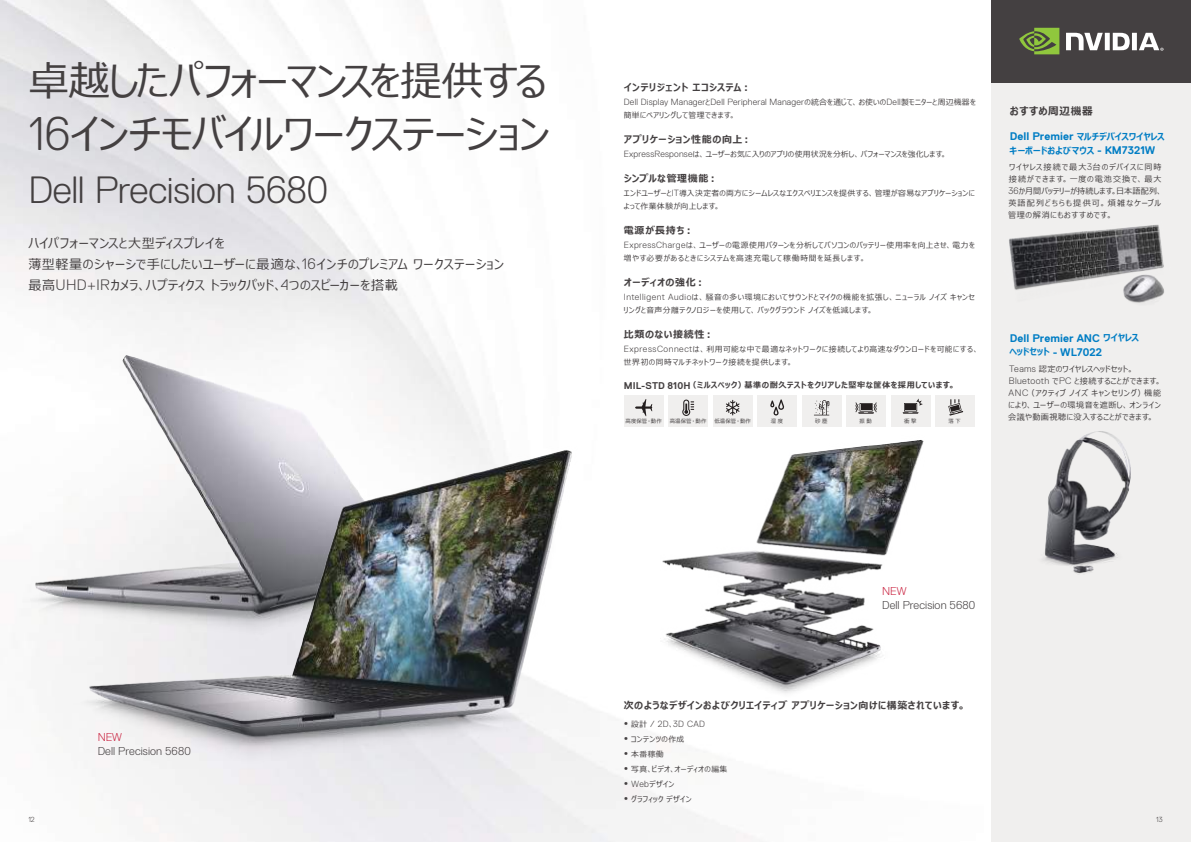
<style>
.page{position:relative;width:1191px;height:842px;background:#fff}
.page>*{position:absolute;margin:0;border:0;box-sizing:border-box;transform-origin:0 0}
.t1{font:41px/53px "Meiryo UI";letter-spacing:-.02em;color:#444041}
.t2{font:300 37.9px "Dell Replica";letter-spacing:-.01em;color:#444041}
.t3{font:13.1px/21px "Meiryo UI";letter-spacing:.03em;color:#444041}
.t4{font:300 11.4px "Dell Replica";letter-spacing:.005em;color:#444041}
.t5{font:300 11.4px "Dell Replica";letter-spacing:-.02em;color:#ca2542}
.t6{font:700 11.1px/14px "Dell Replica";letter-spacing:.005em;color:#007dc4}
.t7{font:700 10.6px "Meiryo UI";letter-spacing:.055em;color:#444041}
.t8{font:700 9.9px "Meiryo UI";letter-spacing:.055em;color:#444041}
.t9{font:700 9.2px/14px "Meiryo UI";letter-spacing:-.025em;color:#007dc4}
.t10{font:300 9px "Dell Replica";letter-spacing:.025em;color:#444041}
.t11{font:8.1px/12px "Meiryo UI";letter-spacing:.055em;color:#444041}
.t12{font:8.1px/12px "Meiryo UI";letter-spacing:.095em;color:#444041}
.t13{font:700 8.1px "Meiryo UI";letter-spacing:.06em;color:#444041}
.t14{font:7.8px/13px "Meiryo UI";letter-spacing:.05em;color:#444041}
.t15{font:7.8px/13px "Meiryo UI";letter-spacing:.07em;color:#444041}
.t16{font:7.8px "Meiryo UI";letter-spacing:.025em;color:#444041}
.t17{font:300 7.3px "Dell Replica";color:#444041}
.t18{font:5.4px "Meiryo UI";letter-spacing:.035em;color:#444041}
.s1{font-family:"Dell Replica";font-weight:300;font-size:47.1px}
.s2{font-family:"Dell Replica";font-weight:300;font-size:15.1px}
.s3{font-family:"Meiryo UI";font-weight:400;font-size:7.8px}
.s4{font-family:"Dell Replica";font-weight:300;font-size:9px}
.s5{font-family:"Dell Replica";font-size:9.8px}
.s6{font-family:"Dell Replica";font-size:11.1px}
.s7{font-family:"Dell Replica";font-weight:300;font-size:9.3px}
.s8{font-family:"Meiryo UI";font-size:9.2px}
</style>
<div class="page">
<img style="left:0;top:0;width:992px;height:842px">
<div style="left:992px;top:78px;width:199px;height:764px;background:#f0efee"></div>
<div style="left:992px;top:0;width:199px;height:82px;background:#444041"></div>
<img style="left:0;top:346px;width:445px;height:304px">
<img style="left:41px;top:438px;width:546px;height:346px">
<img style="left:644px;top:435px;width:290px;height:271px">
<img style="left:1009px;top:224px;width:155px;height:79px">
<img style="left:1042px;top:431px;width:89px;height:143px">
<div style="left:624px;top:395px;width:39px;height:32px;background:#f0efee"></div>
<div style="left:668px;top:395px;width:40px;height:32px;background:#f0efee"></div>
<div style="left:713px;top:395px;width:39px;height:32px;background:#f0efee"></div>
<div style="left:757px;top:395px;width:40px;height:32px;background:#f0efee"></div>
<div style="left:801px;top:395px;width:40px;height:32px;background:#f0efee"></div>
<div style="left:846px;top:395px;width:40px;height:32px;background:#f0efee"></div>
<div style="left:890px;top:395px;width:40px;height:32px;background:#f0efee"></div>
<div style="left:935px;top:395px;width:40px;height:32px;background:#f0efee"></div>
<svg style="left:635px;top:399px;width:17px;height:17px"></svg>
<svg style="left:682px;top:400px;width:12px;height:16px"></svg>
<svg style="left:770px;top:399px;width:14px;height:16px"></svg>
<svg style="left:814px;top:400px;width:15px;height:15px"></svg>
<svg style="left:948px;top:399px;width:15px;height:17px"></svg>
<svg style="left:855px;top:402px;width:21px;height:12px"></svg>
<svg style="left:902px;top:398px;width:21px;height:16px"></svg>
<svg style="left:726px;top:400px;width:13px;height:15px"></svg>
<svg style="left:1066px;top:33px;width:97px;height:18px"></svg>
<svg style="left:1019px;top:28px;width:40px;height:26px"></svg>
<h1 class="t1" style="left:28px;top:57px;width:523px">卓越したパフォーマンスを提供する<br><span class="s1">16</span>インチモバイルワークステーション</h1>
<h2 class="t2" style="left:28px;top:168px;width:301px">Dell Precision 5680</h2>
<h3 class="t3" style="left:28px;top:233px;width:477px">ハイパフォーマンスと大型ディスプレイを<br>薄型軽量のシャーシで手にしたいユーザーに最適な、<span class="s2">16</span>インチのプレミアムワークステーション最高<span class="s2">UHD+IR</span>カメラ、ハプティクストラックパッド、<span class="s2">4</span>つのスピーカーを搭載</h3>
<h3 class="t5" style="left:98px;top:730px;width:26px">NEW</h3>
<h3 class="t4" style="left:98px;top:744px;width:95px">Dell Precision 5680</h3>
<p class="t8" style="left:624px;top:80px;width:129px">インテリジェントエコシステム︓</p>
<p class="t10" style="left:624px;top:97px;width:353px">Dell Display Manager<span class="s3">と</span>Dell Peripheral Manager<span class="s3">の統合を通じて、お使いの</span>Dell<span class="s3">製モニターと周辺機器を</span></p>
<p class="t14" style="left:624px;top:109px;width:113px">簡単にペアリングして管理できます。</p>
<p class="t8" style="left:624px;top:132px;width:129px">アプリケーション性能の向上︓</p>
<p class="t16" style="left:624px;top:149px;width:324px"><span class="s4">ExpressResponse</span>は、ユーザーお気に入りのアプリの使用状況を分析し、パフォーマンスを強化します。</p>
<p class="t8" style="left:624px;top:171px;width:95px">シンプルな管理機能︓</p>
<p class="t14" style="left:624px;top:187px;width:352px">エンドユーザーと<span class="s4">IT</span>導入決定者の両方にシームレスなエクスペリエンスを提供する、管理が容易なアプリケーションによって作業体験が向上します。</p>
<p class="t8" style="left:624px;top:223px;width:71px">電源が長持ち︓</p>
<p class="t15" style="left:624px;top:239px;width:352px"><span class="s4">ExpressCharge</span>は、ユーザーの電源使用パターンを分析してパソコンのバッテリー使用率を向上させ、電力を増やす必要があるときにシステムを高速充電して稼働時間を延長します。</p>
<p class="t8" style="left:624px;top:275px;width:83px">オーディオの強化︓</p>
<p class="t14" style="left:624px;top:291px;width:352px"><span class="s4">Intelligent Audio</span>は、騒音の多い環境においてサウンドとマイクの機能を拡張し、ニューラルノイズキャンセリングと音声分離テクノロジーを使用して、バックグラウンドノイズを低減します。</p>
<p class="t8" style="left:624px;top:327px;width:97px">比類のない接続性︓　</p>
<p class="t14" style="left:624px;top:343px;width:356px"><span class="s4">ExpressConnect</span>は、利用可能な中で最適なネットワークに接続してより高速なダウンロードを可能にする、世界初の同時マルチネットワーク接続を提供します。</p>
<p class="t13" style="left:624px;top:380px;width:332px"><span class="s5">MIL-STD 810H</span>（ミルスペック）基準の耐久テストをクリアした堅牢な筐体を採用しています。</p>
<p class="t18" style="left:625px;top:417px;width:38px">高度保管・動作</p>
<p class="t18" style="left:670px;top:417px;width:38px">高温保管・動作</p>
<p class="t18" style="left:714px;top:417px;width:38px">低温保管・動作</p>
<p class="t18" style="left:771px;top:417px;width:14px">湿度</p>
<p class="t18" style="left:815px;top:417px;width:14px">砂塵</p>
<p class="t18" style="left:859px;top:417px;width:14px">振動</p>
<p class="t18" style="left:904px;top:417px;width:14px">衝撃</p>
<p class="t18" style="left:948px;top:417px;width:14px">落下</p>
<h3 class="t7" style="left:1010px;top:103px;width:84px">おすすめ周辺機器</h3>
<p class="t9" style="left:1009px;top:130px;width:156px"><span class="s6">Dell Premier</span> マルチデバイスワイヤレスキーボードおよびマウス <span class="s6">- KM7321W</span></p>
<p class="t12" style="left:1008px;top:162px;width:156px">ワイヤレス接続で最大<span class="s7">3</span>台のデバイスに同時接続ができます。一度の電池交換で、最大<br><span class="s7">36</span>か月間バッテリーが持続します。日本語配列、英語配列どちらも提供可。煩雑なケーブル管理の解消にもおすすめです。</p>
<h3 class="t6" style="left:1009px;top:331px;width:131px">Dell Premier ANC <span class="s8">ワイヤレスヘッドセット</span> - WL7022</h3>
<p class="t11" style="left:1008px;top:363px;width:155px"><span class="s7">Teams</span> 認定のワイヤレスヘッドセット。<br><span class="s7">Bluetooth</span> で<span class="s7">PC</span> と接続することができます。<br><span class="s7">ANC</span>（アクティブノイズキャンセリング）機能により、ユーザーの環境音を遮断し、オンライン会議や動画視聴に没入することができます。</p>
<h3 class="t5" style="left:882px;top:585px;width:26px">NEW</h3>
<h3 class="t4" style="left:882px;top:599px;width:95px">Dell Precision 5680</h3>
<p class="t8" style="left:624px;top:698px;width:343px">次のようなデザインおよびクリエイティブアプリケーション向けに構築されています。</p>
<p class="t10" style="left:624px;top:719px;width:83px"><sup>●</sup> <span class="s3">設計</span> / 2D<span class="s3">、</span>3D CAD</p>
<p class="t14" style="left:624px;top:733px;width:62px"><sup>●</sup> コンテンツの作成</p>
<p class="t14" style="left:624px;top:748px;width:41px"><sup>●</sup> 本番稼働</p>
<p class="t14" style="left:624px;top:763px;width:105px"><sup>●</sup> 写真、ビデオ、オーディオの編集</p>
<p class="t14" style="left:624px;top:778px;width:52px"><sup>●</sup> <span class="s4">Web</span>デザイン</p>
<p class="t14" style="left:624px;top:793px;width:69px"><sup>●</sup> グラフィックデザイン</p>
<p class="t17" style="left:28px;top:816px;width:8px">12</p>
<p class="t17" style="left:1156px;top:816px;width:8px">13</p>
</div>
